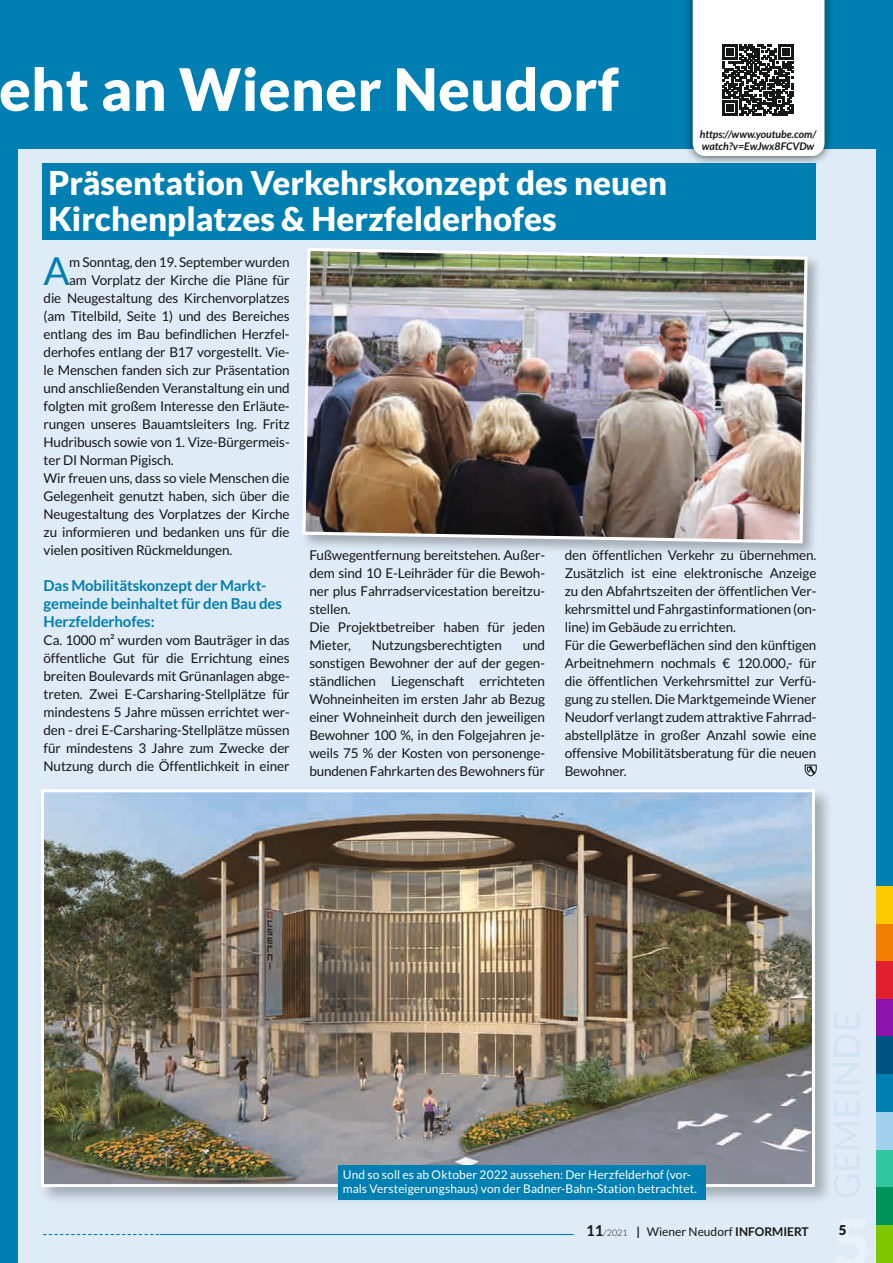
<style>
.page{position:relative;width:893px;height:1263px;background:#fff}
.page>*{position:absolute;margin:0;border:0;box-sizing:border-box;transform-origin:0 0}
.t1{font:900 58.5px "Lato";letter-spacing:.005em;color:#fff}
.t2{font:38.55px "Lato";color:#007fb2}
.t3{font:900 33px/36px "Lato";color:#fff}
.t4{font:700 15px/18px "Lato";letter-spacing:-.01em;color:#007fb2}
.t5{font:13.5px/18px "Lato";letter-spacing:-.01em;color:#151616;text-align:justify}
.t6{font:900 13.5px "Lato";color:#151616}
.t7{font:12px/13.5px "Lato";letter-spacing:.01em;color:#fff}
.t8{font:12px "Lato";color:#151616}
.t9{font:italic 700 10.5px/12px "Lato";color:#151616}
.s1{font-weight:700;font-size:15px}
.s2{font-weight:300;font-size:9px}
.s3{font-weight:700}
</style>
<div class="page">
<div style="left:0;top:0;width:876px;height:1263px;background:#dfebf6"></div>
<div style="left:876px;top:0;width:17px;height:886px;background:#007fb2"></div>
<div style="left:876px;top:923px;width:17px;height:38px;background:#f27e00"></div>
<div style="left:876px;top:886px;width:17px;height:37px;background:#fdc900"></div>
<div style="left:876px;top:961px;width:17px;height:38px;background:#e01f2f"></div>
<div style="left:876px;top:999px;width:17px;height:37px;background:#8b14ab"></div>
<div style="left:876px;top:1036px;width:17px;height:38px;background:#005281"></div>
<div style="left:876px;top:1074px;width:17px;height:38px;background:#007fb2"></div>
<div style="left:876px;top:1112px;width:17px;height:38px;background:#a1d1ec"></div>
<div style="left:876px;top:1150px;width:17px;height:37px;background:#32c69e"></div>
<div style="left:876px;top:1187px;width:17px;height:38px;background:#00945c"></div>
<div style="left:876px;top:1225px;width:17px;height:38px;background:#80c700"></div>
<hr style="left:160px;top:1234px;width:414px;height:1px;background:#007fb2">
<svg style="left:43px;top:1234px;width:116px;height:1px"></svg>
<div style="left:0;top:0;width:893px;height:149px;background:#007fb2"></div>
<div style="left:43px;top:164px;width:773px;height:76px;background:#007fb2"></div>
<div style="left:300px;top:245px;width:522px;height:313px;background:#151616;opacity:.3"></div>
<img style="left:301px;top:246px;width:508px;height:299px">
<div style="left:0;top:135px;width:17px;height:1128px;background:#007fb2"></div>
<div style="left:38px;top:786px;width:795px;height:420px;background:#151616;opacity:.3"></div>
<img style="left:45px;top:793px;width:766px;height:390px">
<div style="left:41px;top:789px;width:774px;height:398px;border:3px solid #fff"></div>
<div style="left:339px;top:1165px;width:367px;height:34px;background:#007fb2"></div>
<svg style="left:805px;top:765px;width:12px;height:11px"></svg>
<div style="left:683px;top:0;width:151px;height:166px;background:#151616;opacity:.75"></div>
<svg style="left:693px;top:0;width:131px;height:156px;background:#d3d3d3"></svg>
<h1 class="t1" style="left:-1px;top:55px;width:621px">eht an Wiener Neudorf</h1>
<h3 class="t3" style="left:48px;top:164px;width:620px">Präsentation Verkehrskonzept des neuen<br>Kirchenplatzes &amp; Herzfelderhofes</h3>
<p class="t9" style="left:700px;top:128px;width:118px">https://www.youtube.com/ watch?v=EwJwx8FCVDw</p>
<h2 class="t2" style="left:43px;top:250px;width:28px">A</h2>
<p class="t5" style="left:69px;top:253px;width:222px">m Sonntag, den 19. September wurden</p>
<p class="t5" style="left:69px;top:271px;width:222px">am Vorplatz der Kirche die Pläne für</p>
<p class="t5" style="left:44px;top:289px;width:248px">die Neugestaltung des Kirchenvorplatzes</p>
<p class="t5" style="left:44px;top:307px;width:248px">(am Titelbild, Seite 1) und des Bereiches</p>
<p class="t5" style="left:44px;top:325px;width:248px">entlang des im Bau befindlichen Herzfel-</p>
<p class="t5" style="left:44px;top:343px;width:248px">derhofes entlang der B17 vorgestellt. Vie-</p>
<p class="t5" style="left:44px;top:361px;width:248px">le Menschen fanden sich zur Präsentation</p>
<p class="t5" style="left:44px;top:379px;width:248px">und anschließenden Veranstaltung ein und</p>
<p class="t5" style="left:44px;top:397px;width:248px">folgten mit großem Interesse den Erläute-</p>
<p class="t5" style="left:44px;top:415px;width:248px">rungen unseres Bauamtsleiters Ing. Fritz</p>
<p class="t5" style="left:44px;top:433px;width:248px">Hudribusch sowie von 1. Vize-Bürgermeis-</p>
<p class="t5" style="left:44px;top:451px;width:132px">ter DI Norman Pigisch.</p>
<p class="t5" style="left:44px;top:469px;width:248px">Wir freuen uns, dass so viele Menschen die</p>
<p class="t5" style="left:44px;top:487px;width:248px">Gelegenheit genutzt haben, sich über die</p>
<p class="t5" style="left:44px;top:505px;width:248px">Neugestaltung des Vorplatzes der Kirche</p>
<p class="t5" style="left:44px;top:523px;width:248px">zu informieren und bedanken uns für die</p>
<p class="t5" style="left:44px;top:541px;width:190px">vielen positiven Rückmeldungen.</p>
<p class="t4" style="left:44px;top:577px;width:240px">Das Mobilitätskonzept der Markt&shy;gemeinde beinhaltet für den Bau des<br>Herzfelderhofes:</p>
<p class="t5" style="left:44px;top:631px;width:248px">Ca. 1000 m² wurden vom Bauträger in das öffentliche Gut für die Errichtung eines breiten Boulevards mit Grünanlagen abge&shy;treten. Zwei E-Carsharing-Stellplätze für mindestens 5 Jahre müssen errichtet wer&shy;den - drei E-Carsharing-Stellplätze müssen für mindestens 3 Jahre zum Zwecke der Nutzung durch die Öffentlichkeit in einer</p>
<p class="t5" style="left:309px;top:546px;width:237px;text-align:left">Fußwegentfernung bereitstehen. Außer&shy;dem sind 10 E-Leihräder für die Bewoh&shy;ner plus Fahrradservicestation bereitzu&shy;stellen.<br>Die Projektbetreiber haben für jeden<br>Mieter,</p>
<p class="t5" style="left:309px;top:636px;width:237px;text-indent:213px">und sonstigen Bewohner der auf der gegen&shy;ständlichen Liegenschaft errichteten Wohneinheiten im ersten Jahr ab Bezug einer Wohneinheit durch den jeweiligen Bewohner 100 %, in den Folgejahren je&shy;weils 75 % der Kosten von personenge&shy;bundenen Fahrkarten des Bewohners für</p>
<p class="t5" style="left:372px;top:636px;width:132px">Nutzungsberechtigten</p>
<p class="t5" style="left:565px;top:546px;width:253px;text-align:left">den öffentlichen Verkehr zu übernehmen.<br>Zusätzlich ist eine elektronische Anzeige zu den Abfahrtszeiten der öffentlichen Ver&shy;kehrsmittel und Fahrgastinformationen (on&shy;line) im Gebäude zu errichten.<br>Für die Gewerbeflächen sind den künftigen Arbeitnehmern nochmals € 120.000,- für die öffentlichen Verkehrsmittel zur Verfü&shy;gung zu stellen. Die Marktgemeinde Wiener Neudorf verlangt zudem attraktive Fahrrad&shy;abstellplätze in großer Anzahl sowie eine offensive Mobilitätsberatung für die neuen Bewohner.</p>
<p class="t7" style="left:343px;top:1168px;width:356px">Und so soll es ab Oktober 2022 aussehen: Der Herzfelderhof (vor&shy;mals Versteigerungshaus) von der Badner-Bahn-Station betrachtet.</p>
<p class="t8" style="left:586px;top:1225px;width:224px"><span class="s1">11</span><span class="s2">/2021</span> <span class="s3">|</span> Wiener Neudorf <span class="s3">INFORMIERT</span></p>
<p class="t6" style="left:839px;top:1222px;width:9px">5</p>
</div>
